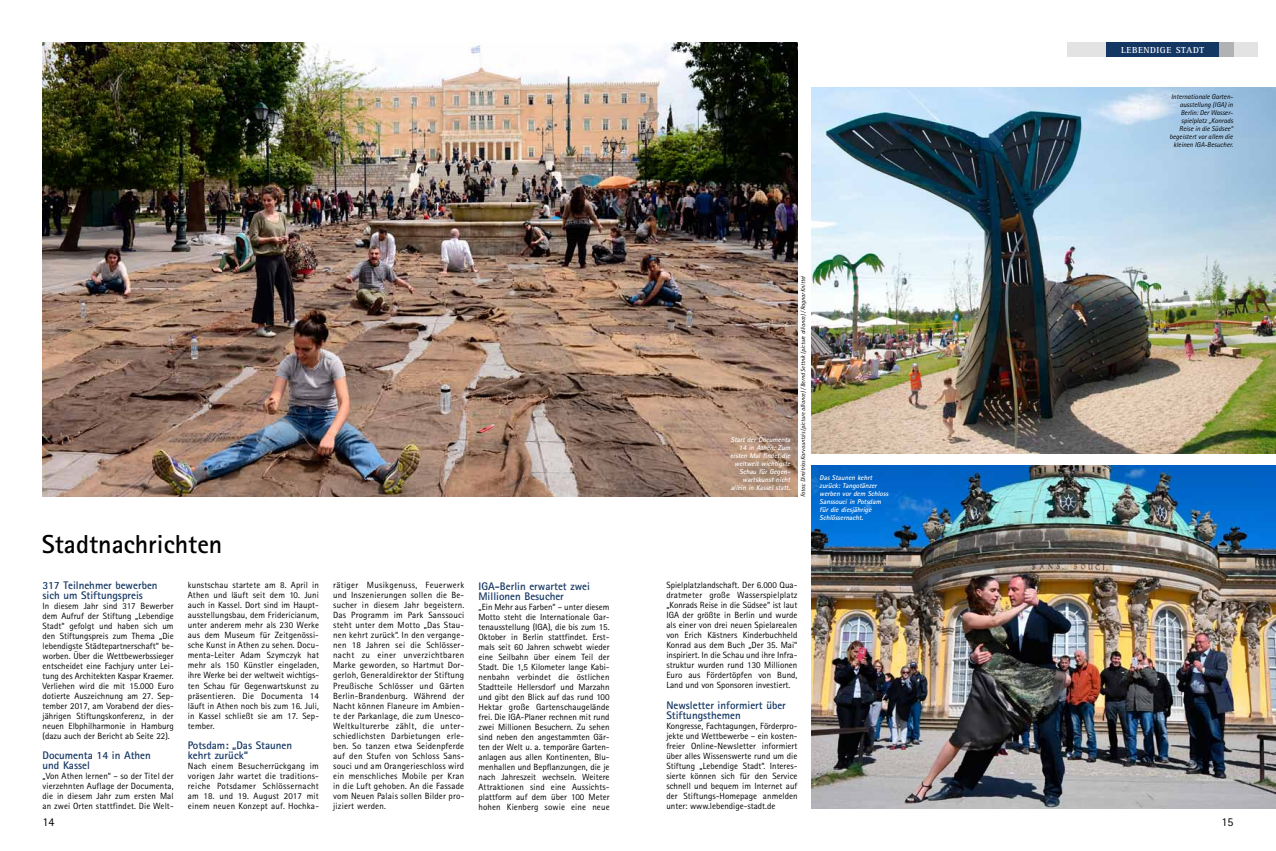
<style>
.page{position:relative;width:1276px;height:851px;background:#fff}
.page>*{position:absolute;margin:0;border:0;box-sizing:border-box;transform-origin:0 0}
.t1{font:700 26px "Rotis Sans Serif";color:#000}
.t2{font:12px "Rotis Sans Serif";color:#000}
.t3{font:700 11px/10px "Rotis Sans Serif";color:#133663}
.t4{font:9px/10px "Rotis Sans Serif";letter-spacing:.01em;color:#000;text-align:justify}
.t5{font:700 9px "Rotis Serif";letter-spacing:.06em;color:#fff}
.t6{font:italic 700 7px/8px "Rotis Sans Serif";color:#fff;text-align:right}
.t7{font:italic 7px/8px "Rotis Sans Serif";color:#000;text-align:right}
.t8{font:italic 6px "Rotis Sans Serif";color:#000}
</style>
<div class="page">
<img style="left:811px;top:87px;width:465px;height:367px">
<img style="left:811px;top:465px;width:465px;height:343px">
<div style="left:1233px;top:43px;width:24px;height:14px;background:#e3e3e3"></div>
<div style="left:1106px;top:43px;width:113px;height:14px;background:#133663"></div>
<div style="left:1219px;top:43px;width:14px;height:14px;background:#b1b2b3"></div>
<div style="left:1067px;top:43px;width:39px;height:14px;background:#e3e3e3"></div>
<img style="left:43px;top:43px;width:754px;height:453px">
<p class="t5" style="left:1121px;top:44px;width:84px">LEBENDIGE STADT</p>
<h1 class="t1" style="left:42px;top:528px;width:182px">Stadtnachrichten</h1>
<p class="t3" style="left:43px;top:580px;width:117px">317 Teilnehmer bewerben sich um Stiftungspreis</p>
<p class="t4" style="left:43px;top:600px;width:133px">In diesem Jahr sind 317 Bewerber dem Aufruf der Stiftung „Lebendige Stadt“ gefolgt und haben sich um den Stiftungspreis zum Thema „Die lebendigste Städtepartnerschaft“ be&shy;worben. Über die Wettbewerbssieger entscheidet eine Fachjury unter Lei&shy;tung des Architekten Kaspar Kraemer.<br>Verliehen wird die mit 15.000 Euro dotierte Auszeichnung am 27. Sep&shy;tember 2017, am Vorabend der dies&shy;jährigen Stiftungskonferenz, in der neuen Elbphilharmonie in Hamburg (dazu auch der Bericht ab Seite 22).</p>
<p class="t3" style="left:43px;top:750px;width:110px">Documenta 14 in Athen und Kassel</p>
<p class="t4" style="left:43px;top:770px;width:133px">„Von Athen lernen“ – so der Titel der vierzehnten Auflage der Documenta, die in diesem Jahr zum ersten Mal an zwei Orten stattfindet. Die Welt-</p>
<p class="t4" style="left:188px;top:580px;width:133px">kunstschau startete am 8. April in Athen und läuft seit dem 10. Juni auch in Kassel. Dort sind im Haupt&shy;ausstellungsbau, dem Fridericianum, unter anderem mehr als 230 Werke aus dem Museum für Zeitgenössi&shy;sche Kunst in Athen zu sehen. Docu&shy;menta-Leiter Adam Szymczyk hat mehr als 150 Künstler eingeladen, ihre Werke bei der weltweit wichtigs&shy;ten Schau für Gegenwartskunst zu präsentieren. Die Documenta 14 läuft in Athen noch bis zum 16. Juli, in Kassel schließt sie am 17. Sep&shy;tember.</p>
<p class="t3" style="left:188px;top:739px;width:106px">Potsdam: „Das Staunen kehrt zurück“</p>
<p class="t4" style="left:188px;top:760px;width:133px">Nach einem Besucherrückgang im vorigen Jahr wartet die traditions&shy;reiche Potsdamer Schlössernacht am 18. und 19. August 2017 mit einem neuen Konzept auf. Hochka-</p>
<p class="t4" style="left:333px;top:580px;width:133px">rätiger Musikgenuss, Feuerwerk und Inszenierungen sollen die Be&shy;sucher in diesem Jahr begeistern.<br>Das Programm im Park Sanssouci steht unter dem Motto „Das Stau&shy;nen kehrt zurück“. In den vergange&shy;nen 18 Jahren sei die Schlösser&shy;nacht zu einer unverzichtbaren Marke geworden, so Hartmut Dor&shy;gerloh, Generaldirektor der Stiftung Preußische Schlösser und Gärten Berlin-Brandenburg. Während der Nacht können Flaneure im Ambien&shy;te der Parkanlage, die zum Unesco-Weltkulturerbe zählt, die unter&shy;schiedlichsten Darbietungen erle&shy;ben. So tanzen etwa Seidenpferde auf den Stufen von Schloss Sans&shy;souci und am Orangerieschloss wird ein menschliches Mobile per Kran in die Luft gehoben. An die Fassade vom Neuen Palais sollen Bilder pro&shy;jiziert werden.</p>
<p class="t3" style="left:478px;top:581px;width:113px">IGA-Berlin erwartet zwei<br>Millionen Besucher</p>
<p class="t4" style="left:478px;top:602px;width:133px">„Ein Mehr aus Farben“ – unter diesem Motto steht die Internationale Gar&shy;tenausstellung (IGA), die bis zum 15.<br>Oktober in Berlin stattfindet. Erst&shy;mals seit 60 Jahren schwebt wieder eine Seilbahn über einem Teil der Stadt. Die 1,5 Kilometer lange Kabi&shy;nenbahn verbindet die östlichen Stadtteile Hellersdorf und Marzahn und gibt den Blick auf das rund 100<br>Hektar große Gartenschaugelände frei. Die IGA-Planer rechnen mit rund zwei Millionen Besuchern. Zu sehen sind neben den angestammten Gär&shy;ten der Welt u. a. temporäre Garten&shy;anlagen aus allen Kontinenten, Blu&shy;menhallen und Bepflanzungen, die je nach Jahreszeit wechseln. Weitere Attraktionen sind eine Aussichts&shy;plattform auf dem über 100 Meter hohen Kienberg sowie eine neue</p>
<p class="t6" style="left:730px;top:436px;width:63px">Start der Documenta<br>14 in Athen: Zum ersten Mal findet die weltweit wichtigste<br>Schau für Gegen&shy;wartskunst nicht allein in Kassel statt.</p>
<p class="t8" style="left:799px;top:497px;width:223px;rotate:-90deg">Fotos: Dimitrios Karvountzis (picture alliance) / Bernd Settnik (picture alliance) / Ragnar Knittel</p>
<p class="t6" style="left:819px;top:474px;width:72px;text-align:left">Das Staunen kehrt zurück: Tangotänzer werben vor dem Schloss<br>Sanssouci in Potsdam für die diesjährige<br>Schlössernacht.</p>
<p class="t4" style="left:666px;top:580px;width:133px">Spielplatzlandschaft. Der 6.000 Qua&shy;dratmeter große Wasserspielplatz „Konrads Reise in die Südsee“ ist laut IGA der größte in Berlin und wurde als einer von drei neuen Spielarealen von Erich Kästners Kinderbuchheld Konrad aus dem Buch „Der 35. Mai“ inspiriert. In die Schau und ihre Infra&shy;struktur wurden rund 130 Millionen Euro aus Fördertöpfen von Bund, Land und von Sponsoren investiert.</p>
<p class="t3" style="left:666px;top:699px;width:121px">Newsletter informiert über<br>Stiftungsthemen</p>
<p class="t4" style="left:666px;top:720px;width:133px">Kongresse, Fachtagungen, Förderpro&shy;jekte und Wettbewerbe – ein kosten&shy;freier Online-Newsletter informiert über alles Wissenswerte rund um die Stiftung „Lebendige Stadt“. Interes&shy;sierte können sich für den Service schnell und bequem im Internet auf der Stiftungs-Homepage anmelden unter: www.lebendige-stadt.de</p>
<p class="t7" style="left:1169px;top:93px;width:65px">Internationale Garten&shy;ausstellung (IGA) in<br>Berlin: Der Wasser&shy;spielplatz „Konrads<br>Reise in die Südsee“ begeistert vor allem die kleinen IGA-Besucher.</p>
<h2 class="t2" style="left:43px;top:814px;width:13px">14</h2>
<h2 class="t2" style="left:1221px;top:814px;width:13px">15</h2>
</div>
